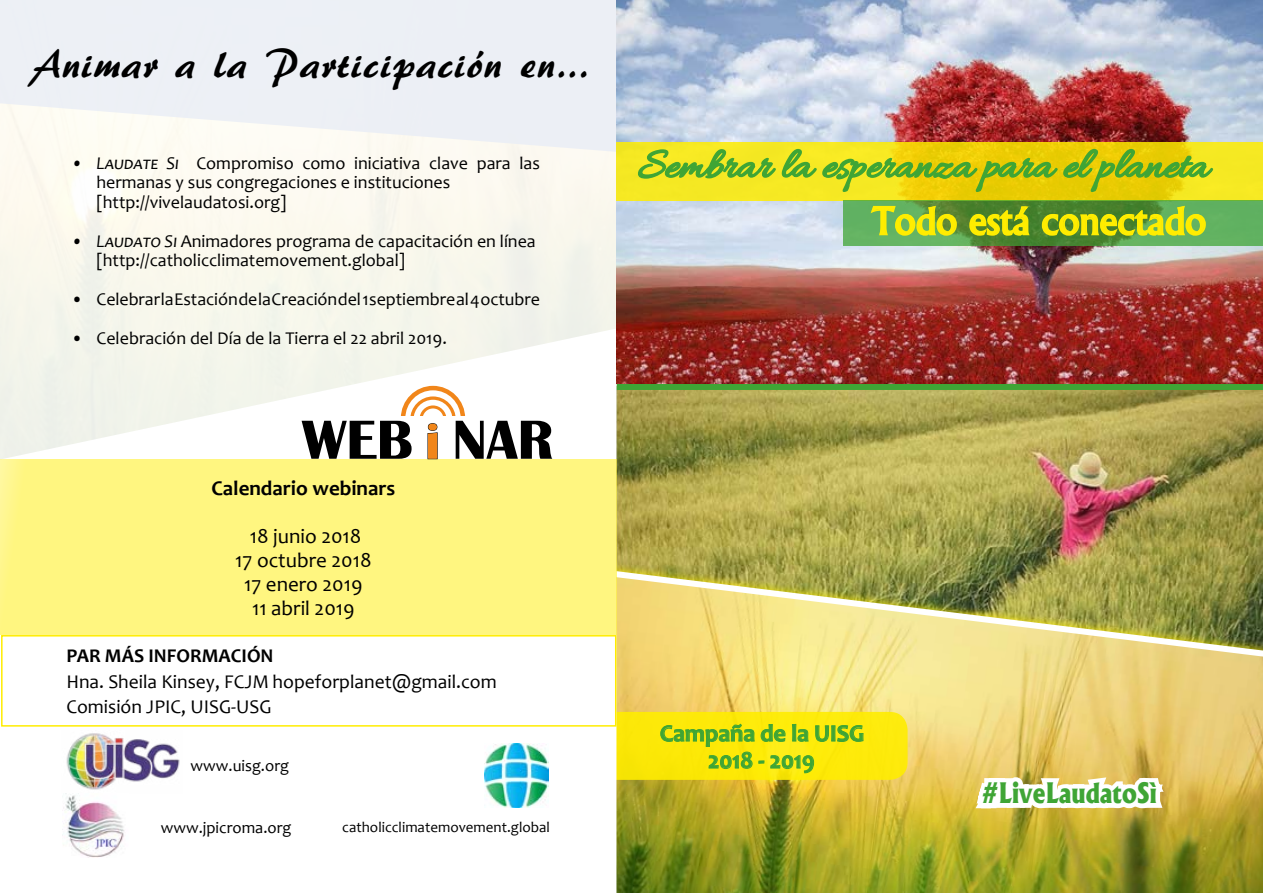
<style>
.page{position:relative;width:1263px;height:893px;background:#fff}
.page>*{position:absolute;margin:0;border:0;box-sizing:border-box;transform-origin:0 0}
.t1{font:700 57px "Britannic";color:#000}
.t2{font:42px "ARBERKLEY";letter-spacing:.03em;color:#000}
.t3{font:500 36px "Albertus";color:#ffed00;scale:1.04 1}
.t4{font:800 27px "Albertus";color:#3fa535;scale:.9 1}
.t5{font:700 24px/27px "Candara";color:#3fa535;text-align:center}
.t6{font:21px/24px "Candara";color:#000;text-align:center}
.t7{font:700 21px "Candara";color:#000}
.t8{font:19.5px/25.5px "Candara";color:#000}
.t9{font:700 19.5px "Candara";color:#000}
.t10{font:18px/19.5px "Candara";color:#000}
.t11{font:16.5px "Candara";color:#000}
.t12{font:15px "Candara";color:#000}
.s1{font-style:italic}
.s2{font-size:51.3px;color:#f1861a}
</style>
<div class="page">
<img style="left:616px;top:390px;width:647px;height:169px">
<div style="left:538px;top:559px;width:725px;height:334px;background:#ffed00;opacity:.75"></div>
<img style="left:616px;top:567px;width:647px;height:326px">
<div style="left:616px;top:384px;width:647px;height:6px;background:#3fa535"></div>
<div style="left:570px;top:712px;width:337px;height:68px;background:#fde909;border-radius:18px"></div>
<svg style="left:62px;top:638px;width:554px;height:255px"></svg>
<img style="left:0;top:155px;width:684px;height:317px">
<img style="left:62px;top:731px;width:121px;height:62px">
<img style="left:484px;top:744px;width:65px;height:64px">
<div style="left:0;top:460px;width:616px;height:175px;background:#fff680"></div>
<img style="left:63px;top:793px;width:65px;height:64px">
<div style="left:1px;top:635px;width:615px;height:92px;border:2px solid #ffed00"></div>
<svg style="left:0;top:0;width:616px;height:155px;fill:#edf0f5"></svg>
<img style="left:616px;top:0;width:647px;height:384px">
<svg style="left:616px;top:142px;width:647px;height:59px;background:#f3e21b"></svg>
<svg style="left:843px;top:200px;width:420px;height:46px;background:#5ca755"></svg>
<svg style="left:637px;top:148px;width:577px;height:89px;background:#b7c840"></svg>
<svg style="left:967px;top:764px;width:203px;height:108px"></svg>
<svg style="left:660px;top:723px;width:203px;height:50px"></svg>
<div style="left:401px;top:386px;width:64px;height:64px;border:4px solid #f1861a;border-radius:50%"></div>
<div style="left:410px;top:396px;width:46px;height:47px;border:3px solid #f1861a;border-radius:50%"></div>
<div style="left:419px;top:405px;width:27px;height:28px;border:3px solid #f1861a;border-radius:50%"></div>
<div style="left:400px;top:417px;width:66px;height:35px;background:#fff"></div>
<svg style="left:427px;top:423px;width:11px;height:36px"></svg>
<h2 class="t2" style="left:31px;top:37px;width:559px">Animar a la Participación en...</h2>
<p class="t10" style="left:97px;top:153px;width:445px;text-indent:-26px"><span class="s1">• Laudate Si</span> Compromiso como iniciativa clave para las hermanas y sus congregaciones e instituciones [http://vivelaudatosi.org]</p>
<p class="t10" style="left:97px;top:231px;width:441px;text-indent:-26px"><span class="s1">• Laudato Si</span> Animadores programa de capacitación en línea [http://catholicclimatemovement.global]</p>
<p class="t10" style="left:71px;top:290px;width:470px">• Celebrar la Estación de la Creación del 1 septiembre al 4 octubre</p>
<p class="t10" style="left:71px;top:329px;width:377px">• Celebración del Día de la Tierra el 22 abril 2019.</p>
<h1 class="t1" style="left:302px;top:408px;width:253px">WEB <span class="s2">i</span> NAR</h1>
<p class="t7" style="left:211px;top:475px;width:186px">Calendario webinars</p>
<p class="t6" style="left:235px;top:524px;width:138px">18 junio 2018<br>17 octubre 2018<br>17 enero 2019<br>11 abril 2019</p>
<p class="t9" style="left:66px;top:644px;width:209px">PAR MÁS INFORMACIÓN</p>
<p class="t8" style="left:66px;top:669px;width:432px">Hna. Sheila Kinsey, FCJM hopeforplanet@gmail.com<br>Comisión JPIC, UISG-USG</p>
<p class="t11" style="left:191px;top:755px;width:100px">www.uisg.org</p>
<p class="t11" style="left:161px;top:817px;width:132px">www.jpicroma.org</p>
<p class="t12" style="left:342px;top:818px;width:209px">catholicclimatemovement.global</p>
<h3 class="t3" style="left:871px;top:199px;width:323px">Todo está conectado</h3>
<h3 class="t5" style="left:660px;top:719px;width:206px">Campaña de la UISG<br>2018 - 2019</h3>
<h3 class="t4" style="left:982px;top:776px;width:196px">#LiveLaudatoSì</h3>
</div>
